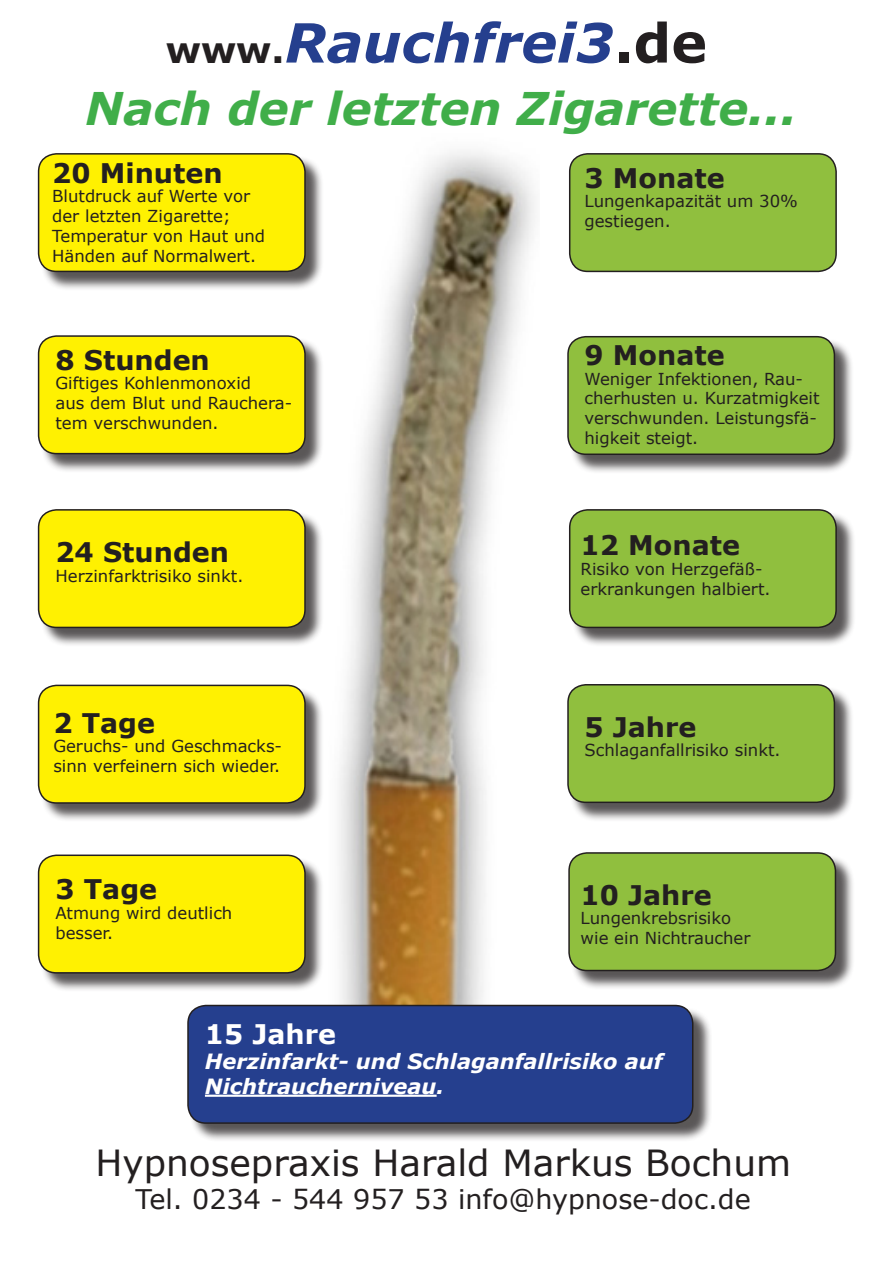
<style>
.page{position:relative;width:893px;height:1263px;background:#fff}
.page>*{position:absolute;margin:0;border:0;box-sizing:border-box;transform-origin:0 0}
.t1{font:italic 700 54px "Verdana";color:#253f8e}
.t2{font:italic 700 45px "Verdana";color:#40ae49}
.t3{font:36px "Verdana";color:#231f20}
.t4{font:700 27px "Verdana";color:#231f20}
.t5{font:27px "Verdana";color:#231f20}
.t6{font:700 27px "Verdana";color:#fff}
.t7{font:italic 700 21px "Verdana";color:#fff}
.t8{font:16.5px/19.8px "Verdana";color:#231f20}
.s1{font-style:normal;font-size:36px;color:#231f20}
.s2{font-style:normal;color:#231f20}
</style>
<div class="page">
<img style="left:329px;top:151px;width:210px;height:854px">
<div style="left:40px;top:155px;width:284px;height:136px;background:#231f20;opacity:.75"></div>
<div style="left:39px;top:154px;width:266px;height:117px;background:#fff101;border-radius:18px"></div>
<div style="left:38px;top:153px;width:268px;height:119px;border:2px solid #231f20;border-radius:18px"></div>
<div style="left:40px;top:338px;width:284px;height:135px;background:#231f20;opacity:.75"></div>
<div style="left:39px;top:336px;width:266px;height:118px;background:#fff101;border-radius:18px"></div>
<div style="left:38px;top:335px;width:268px;height:119px;border:2px solid #231f20;border-radius:18px"></div>
<div style="left:40px;top:511px;width:284px;height:136px;background:#231f20;opacity:.75"></div>
<div style="left:39px;top:510px;width:266px;height:117px;background:#fff101;border-radius:18px"></div>
<div style="left:38px;top:509px;width:268px;height:119px;border:2px solid #231f20;border-radius:18px"></div>
<div style="left:40px;top:687px;width:284px;height:135px;background:#231f20;opacity:.75"></div>
<div style="left:39px;top:685px;width:266px;height:118px;background:#fff101;border-radius:18px"></div>
<div style="left:38px;top:685px;width:268px;height:119px;border:2px solid #231f20;border-radius:18px"></div>
<div style="left:40px;top:857px;width:284px;height:135px;background:#231f20;opacity:.75"></div>
<div style="left:39px;top:855px;width:266px;height:118px;background:#fff101;border-radius:18px"></div>
<div style="left:38px;top:854px;width:268px;height:119px;border:2px solid #231f20;border-radius:18px"></div>
<div style="left:570px;top:154px;width:266px;height:117px;background:#90bf3e;border-radius:18px"></div>
<div style="left:569px;top:153px;width:268px;height:119px;border:2px solid #231f20;border-radius:18px"></div>
<div style="left:569px;top:338px;width:285px;height:136px;background:#231f20;opacity:.75"></div>
<div style="left:568px;top:337px;width:266px;height:117px;background:#90bf3e;border-radius:18px"></div>
<div style="left:567px;top:336px;width:268px;height:119px;border:2px solid #231f20;border-radius:18px"></div>
<div style="left:571px;top:511px;width:284px;height:136px;background:#231f20;opacity:.75"></div>
<div style="left:570px;top:510px;width:266px;height:117px;background:#90bf3e;border-radius:18px"></div>
<div style="left:569px;top:509px;width:268px;height:119px;border:2px solid #231f20;border-radius:18px"></div>
<div style="left:569px;top:686px;width:285px;height:136px;background:#231f20;opacity:.75"></div>
<div style="left:568px;top:685px;width:266px;height:117px;background:#90bf3e;border-radius:18px"></div>
<div style="left:567px;top:684px;width:268px;height:119px;border:2px solid #231f20;border-radius:18px"></div>
<div style="left:571px;top:854px;width:284px;height:136px;background:#231f20;opacity:.75"></div>
<div style="left:569px;top:853px;width:266px;height:117px;background:#90bf3e;border-radius:18px"></div>
<div style="left:568px;top:852px;width:268px;height:119px;border:2px solid #231f20;border-radius:18px"></div>
<div style="left:189px;top:1007px;width:523px;height:135px;background:#231f20;opacity:.75"></div>
<div style="left:188px;top:1005px;width:505px;height:118px;background:#253f8e;border-radius:18px"></div>
<div style="left:187px;top:1005px;width:506px;height:119px;border:2px solid #231f20;border-radius:18px"></div>
<hr style="left:205px;top:1094px;width:232px;height:3px;background:#fff">
<p class="t1" style="left:166px;top:5px;width:543px"><span class="s1">www.</span>Rauchfrei3<span class="s2">.de</span></p>
<p class="t2" style="left:85px;top:76px;width:713px">Nach der letzten Zigarette...</p>
<p class="t4" style="left:52px;top:154px;width:172px">20 Minuten</p>
<p class="t8" style="left:52px;top:186px;width:199px">Blutdruck auf Werte vor</p>
<p class="t8" style="left:52px;top:206px;width:180px">der letzten Zigarette;</p>
<p class="t8" style="left:52px;top:226px;width:214px">Temperatur von Haut und<br>Händen auf Normalwert.</p>
<p class="t4" style="left:55px;top:341px;width:156px">8 Stunden</p>
<p class="t8" style="left:55px;top:373px;width:197px">Giftiges Kohlenmonoxid</p>
<p class="t8" style="left:55px;top:393px;width:238px">aus dem Blut und Rauchera&shy;tem verschwunden.</p>
<p class="t4" style="left:55px;top:533px;width:175px">24 Stunden</p>
<p class="t8" style="left:55px;top:566px;width:189px">Herzinfarktrisiko sinkt.</p>
<p class="t4" style="left:53px;top:703px;width:103px">2 Tage</p>
<p class="t8" style="left:53px;top:736px;width:230px">Geruchs- und Geschmacks-</p>
<p class="t8" style="left:53px;top:756px;width:228px">sinn verfeinern sich wieder.</p>
<p class="t4" style="left:55px;top:870px;width:103px">3 Tage</p>
<p class="t8" style="left:55px;top:903px;width:178px">Atmung wird deutlich</p>
<p class="t8" style="left:55px;top:922px;width:59px">besser.</p>
<p class="t4" style="left:584px;top:159px;width:142px">3 Monate</p>
<p class="t8" style="left:584px;top:191px;width:215px">Lungenkapazität um 30%</p>
<p class="t8" style="left:584px;top:211px;width:88px">gestiegen.</p>
<p class="t4" style="left:584px;top:336px;width:142px">9 Monate</p>
<p class="t8" style="left:584px;top:369px;width:237px">Weniger Infektionen, Rau&shy;cherhusten u. Kurzatmigkeit verschwunden. Leistungsfä&shy;higkeit steigt.</p>
<p class="t4" style="left:581px;top:526px;width:161px">12 Monate</p>
<p class="t8" style="left:581px;top:559px;width:183px">Risiko von Herzgefäß-</p>
<p class="t8" style="left:581px;top:579px;width:191px">erkrankungen halbiert.</p>
<p class="t4" style="left:584px;top:708px;width:114px">5 Jahre</p>
<p class="t8" style="left:584px;top:740px;width:198px">Schlaganfallrisiko sinkt.</p>
<p class="t4" style="left:581px;top:876px;width:133px">10 Jahre</p>
<p class="t8" style="left:581px;top:908px;width:152px">Lungenkrebsrisiko</p>
<p class="t8" style="left:581px;top:928px;width:171px">wie ein Nichtraucher</p>
<p class="t6" style="left:205px;top:1015px;width:133px">15 Jahre</p>
<p class="t7" style="left:205px;top:1046px;width:459px">Herzinfarkt- und Schlaganfallrisiko auf</p>
<p class="t7" style="left:205px;top:1072px;width:241px">Nichtraucherniveau.</p>
<p class="t3" style="left:95px;top:1138px;width:697px">Hypnosepraxis Harald Markus Bochum</p>
<p class="t5" style="left:136px;top:1180px;width:617px">Tel. 0234 - 544 957 53 info@hypnose-doc.de</p>
</div>
